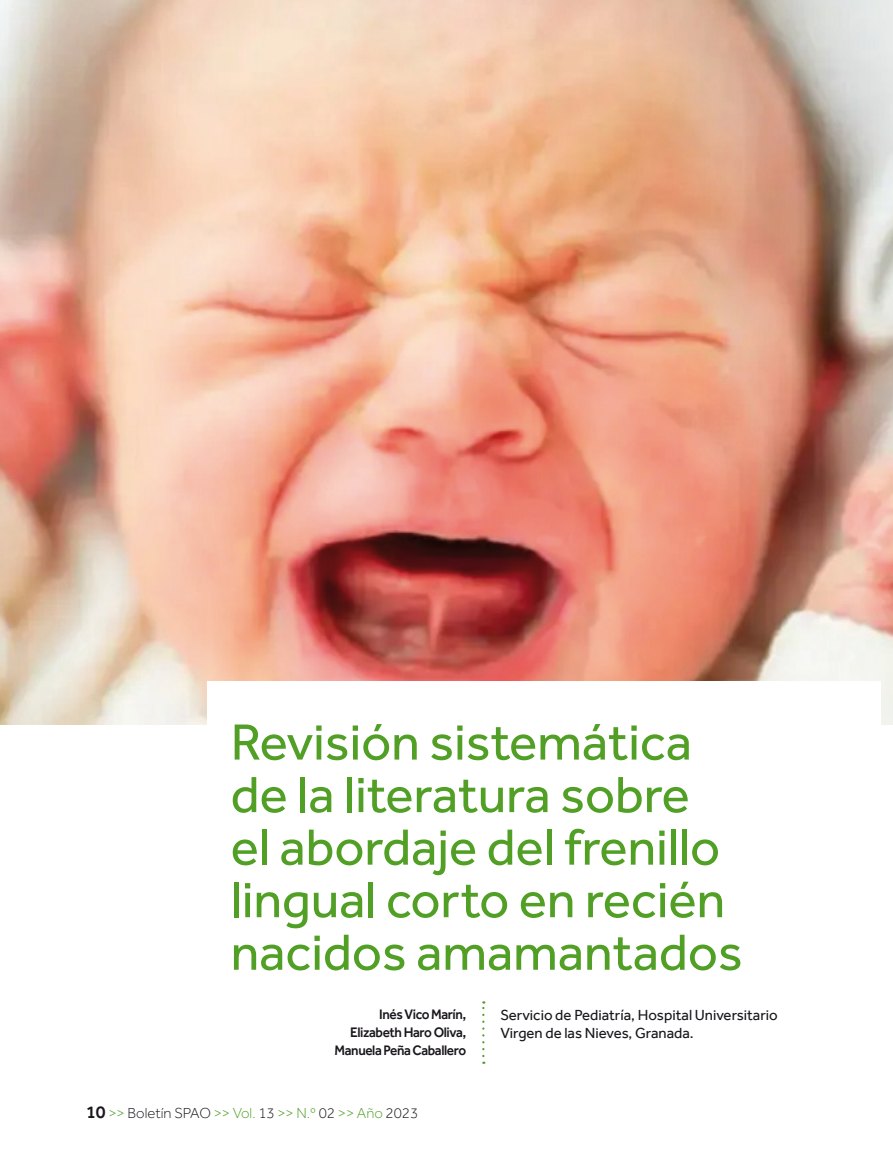
<style>
.page{position:relative;width:893px;height:1149px;background:#fff}
.page>*{position:absolute;margin:0;border:0;box-sizing:border-box;transform-origin:0 0}
._01_TITULO{font:52.5px/52.5px "Effra";color:#519f25}
.cargo{font:15px/18px "Effra";color:#1a171c}
.t1{font:300 15px "Effra";color:#1a171c}
.Autor{font:500 14.25px/18px "Effra";letter-spacing:-.03em;color:#1a171c;text-align:right;scale:.95 1}
.s1{font-weight:500;font-size:18px}
.s2{color:#519f25}
</style>
<div class="page">
<img style="left:0;top:0;width:893px;height:724px">
<div style="left:207px;top:680px;width:673px;height:383px;background:#fff"></div>
<svg style="left:482px;top:1001px;width:2px;height:54px"></svg>
<p class="_01_TITULO" style="left:231px;top:715px;width:513px">Revisión sistemática de la literatura sobre<br>el abordaje del frenillo lingual corto en recién nacidos amamantados</p>
<p class="Autor" style="left:335px;top:1005px;width:140px">Inés Vico Marín,<br>Elizabeth Haro Oliva,<br>Manuela Peña Caballero</p>
<p class="cargo" style="left:500px;top:1005px;width:279px">Servicio de Pediatría, Hospital Universitario<br>Virgen de las Nieves, Granada.</p>
<p class="t1" style="left:86px;top:1104px;width:334px"><span class="s1">10</span> <span class="s2">&gt;&gt;</span> Boletín SPAO <span class="s2">&gt;&gt; Vol.</span> 13 <span class="s2">&gt;&gt; N.º</span> 02 <span class="s2">&gt;&gt; Año</span> 2023</p>
</div>
